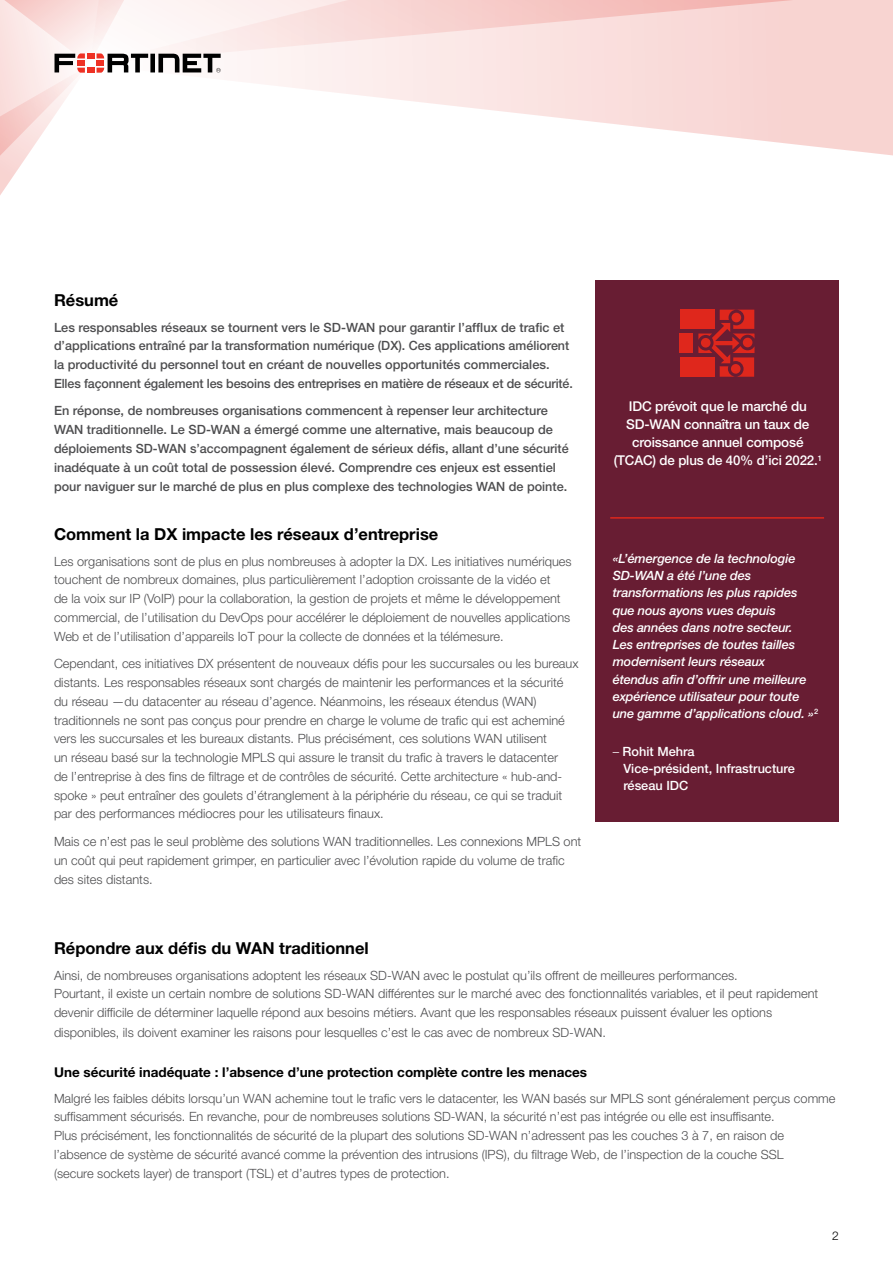
<style>
.page{position:relative;width:893px;height:1263px;background:#fff}
.page>*{position:absolute;margin:0;border:0;box-sizing:border-box;transform-origin:0 0}
.t1{font:700 16.5px "Helvetica Neue LT Pro";color:#000}
.t2{font:500 13.5px/18px "Helvetica Neue LT Pro";letter-spacing:-.01em;color:#fff;text-align:center}
.t3{font:700 13.5px "Helvetica Neue LT Pro";color:#000}
.t4{font:300 12.75px/18.8px "Helvetica Neue LT Pro";color:#4d4d4f}
.t5{font:500 12.75px/18.9px "Helvetica Neue LT Pro";color:#4d4d4f}
.t6{font:italic 500 12.75px/17.2px "Helvetica Neue LT Pro";letter-spacing:-.01em;color:#fff}
.t7{font:500 12.75px/17.2px "Helvetica Neue LT Pro";color:#fff}
.t8{font:300 12px "Helvetica Neue LT Pro";color:#000}
.s1{font-weight:300}
</style>
<div class="page">
<svg style="left:251px;top:65px;width:642px;height:91px"></svg>
<svg style="left:221px;top:0;width:672px;height:65px;background:#f9dbd9"></svg>
<svg style="left:0;top:0;width:221px;height:195px"></svg>
<div style="left:595px;top:280px;width:244px;height:541px;background:#681d33"></div>
<hr style="left:610px;top:517px;width:214px;height:2px;background:#df271c">
<div style="left:680px;top:310px;width:34px;height:19px;background:#df271c"></div>
<div style="left:680px;top:333px;width:13px;height:20px;background:#df271c"></div>
<div style="left:680px;top:357px;width:34px;height:20px;background:#df271c"></div>
<svg style="left:698px;top:310px;width:56px;height:67px"></svg>
<div style="left:701px;top:338px;width:9px;height:10px;background:#df271c;border-radius:50%"></div>
<p class="t1" style="left:54px;top:290px;width:66px">Résumé</p>
<p class="t5" style="left:54px;top:317px;width:520px">Les responsables réseaux se tournent vers le SD-WAN pour garantir l’afflux de trafic et d’applications entraîné par la transformation numérique (DX). Ces applications améliorent la productivité du personnel tout en créant de nouvelles opportunités commerciales.<br>Elles façonnent également les besoins des entreprises en matière de réseaux et de sécurité.</p>
<p class="t5" style="left:54px;top:401px;width:516px">En réponse, de nombreuses organisations commencent à repenser leur architecture WAN traditionnelle. Le SD-WAN a émergé comme une alternative, mais beaucoup de déploiements SD-WAN s’accompagnent également de sérieux défis, allant d’une sécurité inadéquate à un coût total de possession élevé. Comprendre ces enjeux est essentiel pour naviguer sur le marché de plus en plus complexe des technologies WAN de pointe.</p>
<p class="t1" style="left:54px;top:524px;width:386px">Comment la DX impacte les réseaux d’entreprise</p>
<p class="t4" style="left:54px;top:551px;width:519px">Les organisations sont de plus en plus nombreuses à adopter la DX. Les initiatives numériques touchent de nombreux domaines, plus particulièrement l’adoption croissante de la vidéo et<br>de la voix sur IP (VoIP) pour la collaboration, la gestion de projets et même le développement commercial, de l’utilisation du DevOps pour accélérer le déploiement de nouvelles applications Web et de l’utilisation d’appareils IoT pour la collecte de données et la télémesure.</p>
<p class="t4" style="left:54px;top:654px;width:526px">Cependant, ces initiatives DX présentent de nouveaux défis pour les succursales ou les bureaux distants. Les responsables réseaux sont chargés de maintenir les performances et la sécurité du réseau —du datacenter au réseau d’agence. Néanmoins, les réseaux étendus (WAN) traditionnels ne sont pas conçus pour prendre en charge le volume de trafic qui est acheminé vers les succursales et les bureaux distants. Plus précisément, ces solutions WAN utilisent<br>un réseau basé sur la technologie MPLS qui assure le transit du trafic à travers le datacenter<br>de l’entreprise à des fins de filtrage et de contrôles de sécurité. Cette architecture « hub-and&shy;spoke » peut entraîner des goulets d’étranglement à la périphérie du réseau, ce qui se traduit par des performances médiocres pour les utilisateurs finaux.</p>
<p class="t4" style="left:54px;top:832px;width:529px">Mais ce n’est pas le seul problème des solutions WAN traditionnelles. Les connexions MPLS ont un coût qui peut rapidement grimper, en particulier avec l’évolution rapide du volume de trafic des sites distants.</p>
<p class="t2" style="left:614px;top:397px;width:210px">IDC prévoit que le marché du<br>SD-WAN connaîtra un taux de croissance annuel composé (TCAC) de plus de 40% d’ici 2022.<sup>1</sup></p>
<p class="t6" style="left:613px;top:549px;width:207px">«L’émergence de la technologie<br>SD-WAN a été l’une des transformations les plus rapides que nous ayons vues depuis<br>des années dans notre secteur.<br>Les entreprises de toutes tailles modernisent leurs réseaux<br>étendus afin d’offrir une meilleure expérience utilisateur pour toute une gamme d’applications cloud. »<sup>2</sup></p>
<p class="t7" style="left:623px;top:742px;width:173px;text-indent:-11px"><span class="s1">–</span> Rohit Mehra<br>Vice-président, Infrastructure réseau IDC</p>
<p class="t1" style="left:54px;top:938px;width:316px">Répondre aux défis du WAN traditionnel</p>
<p class="t4" style="left:54px;top:965px;width:766px">Ainsi, de nombreuses organisations adoptent les réseaux SD-WAN avec le postulat qu’ils offrent de meilleures performances.<br>Pourtant, il existe un certain nombre de solutions SD-WAN différentes sur le marché avec des fonctionnalités variables, et il peut rapidement devenir difficile de déterminer laquelle répond aux besoins métiers. Avant que les responsables réseaux puissent évaluer les options disponibles, ils doivent examiner les raisons pour lesquelles c’est le cas avec de nombreux SD-WAN.</p>
<p class="t3" style="left:54px;top:1064px;width:535px">Une sécurité inadéquate : l’absence d’une protection complète contre les menaces</p>
<p class="t4" style="left:54px;top:1088px;width:783px">Malgré les faibles débits lorsqu’un WAN achemine tout le trafic vers le datacenter, les WAN basés sur MPLS sont généralement perçus comme suffisamment sécurisés. En revanche, pour de nombreuses solutions SD-WAN, la sécurité n’est pas intégrée ou elle est insuffisante.<br>Plus précisément, les fonctionnalités de sécurité de la plupart des solutions SD-WAN n’adressent pas les couches 3 à 7, en raison de l’absence de système de sécurité avancé comme la prévention des intrusions (IPS), du filtrage Web, de l’inspection de la couche SSL<br>(secure sockets layer) de transport (TSL) et d’autres types de protection.</p>
<p class="t8" style="left:832px;top:1229px;width:8px">2</p>
</div>
